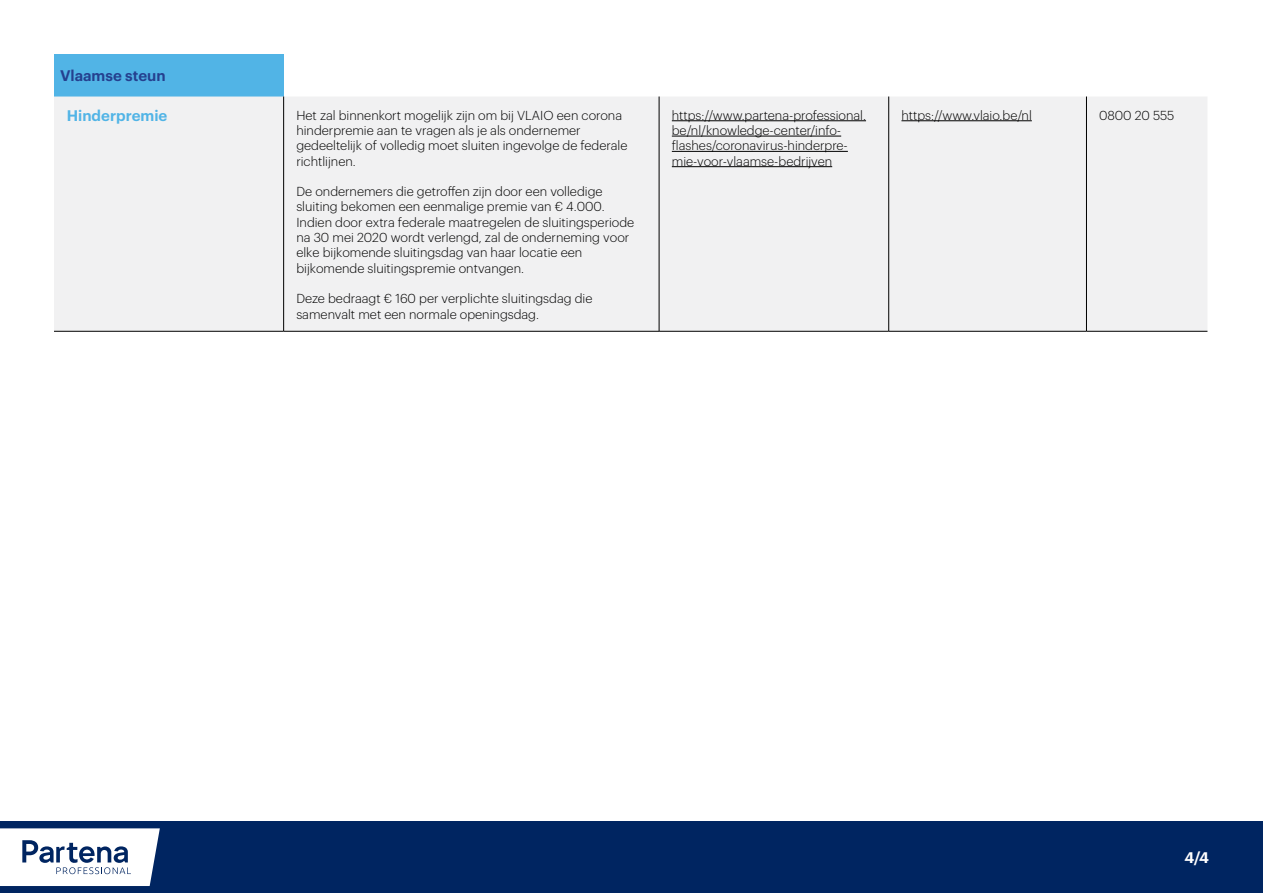
<style>
.page{position:relative;width:1263px;height:893px;background:#fff}
.page>*{position:absolute;margin:0;border:0;box-sizing:border-box;transform-origin:0 0}
.t1{font:600 15px "Graphik";color:#25408f}
.t2{font:600 15px "Graphik";color:#51b4e6}
.t3{font:600 15px "Graphik";color:#fff}
.t4{font:300 12.75px/15.3px "Graphik";color:#000}
</style>
<div class="page">
<div style="left:0;top:821px;width:1263px;height:72px;background:#002561"></div>
<svg style="left:0;top:828px;width:160px;height:58px;background:#d8dee7"></svg>
<div style="left:54px;top:54px;width:230px;height:43px;background:#51b4e6"></div>
<div style="left:54px;top:97px;width:1153px;height:234px;background:#f1f1f2"></div>
<hr style="left:283px;top:97px;width:1px;height:234px;background:#000">
<hr style="left:659px;top:97px;width:1px;height:234px;background:#000">
<hr style="left:888px;top:97px;width:1px;height:234px;background:#000">
<hr style="left:1086px;top:97px;width:1px;height:234px;background:#000">
<hr style="left:54px;top:331px;width:230px;height:1px;background:#000">
<hr style="left:284px;top:331px;width:375px;height:1px;background:#000">
<hr style="left:659px;top:331px;width:230px;height:1px;background:#000">
<hr style="left:889px;top:331px;width:197px;height:1px;background:#000">
<hr style="left:1086px;top:331px;width:121px;height:1px;background:#000">
<hr style="left:672px;top:120px;width:194px;height:1px;background:#000">
<hr style="left:672px;top:136px;width:169px;height:1px;background:#000">
<hr style="left:672px;top:151px;width:176px;height:1px;background:#000">
<hr style="left:672px;top:166px;width:160px;height:1px;background:#000">
<hr style="left:901px;top:120px;width:131px;height:1px;background:#000">
<p class="t1" style="left:60px;top:64px;width:107px">Vlaamse steun</p>
<p class="t2" style="left:67px;top:104px;width:102px">Hinderpremie</p>
<p class="t4" style="left:296px;top:106px;width:332px">Het zal binnenkort mogelijk zijn om bij VLAIO een corona hinderpremie aan te vragen als je als ondernemer gedeeltelijk of volledig moet sluiten ingevolge de federale richtlijnen.</p>
<p class="t4" style="left:296px;top:183px;width:339px">De ondernemers die getroffen zijn door een volledige sluiting bekomen een eenmalige premie van € 4.000.<br>Indien door extra federale maatregelen de sluitingsperiode na 30 mei 2020 wordt verlengd, zal de onderneming voor elke bijkomende sluitingsdag van haar locatie een bijkomende sluitingspremie ontvangen.</p>
<p class="t4" style="left:296px;top:290px;width:297px">Deze bedraagt € 160 per verplichte sluitingsdag die samenvalt met een normale openingsdag.</p>
<p class="t4" style="left:672px;top:106px;width:196px">https://www.partena-professional. be/nl/knowledge-center/info&shy;flashes/coronavirus-hinderpre&shy;mie-voor-vlaamse-bedrijven</p>
<p class="t4" style="left:901px;top:106px;width:132px">https://www.vlaio.be/nl</p>
<p class="t4" style="left:1099px;top:106px;width:77px">0800 20 555</p>
<p class="t3" style="left:1184px;top:846px;width:26px">4/4</p>
</div>
